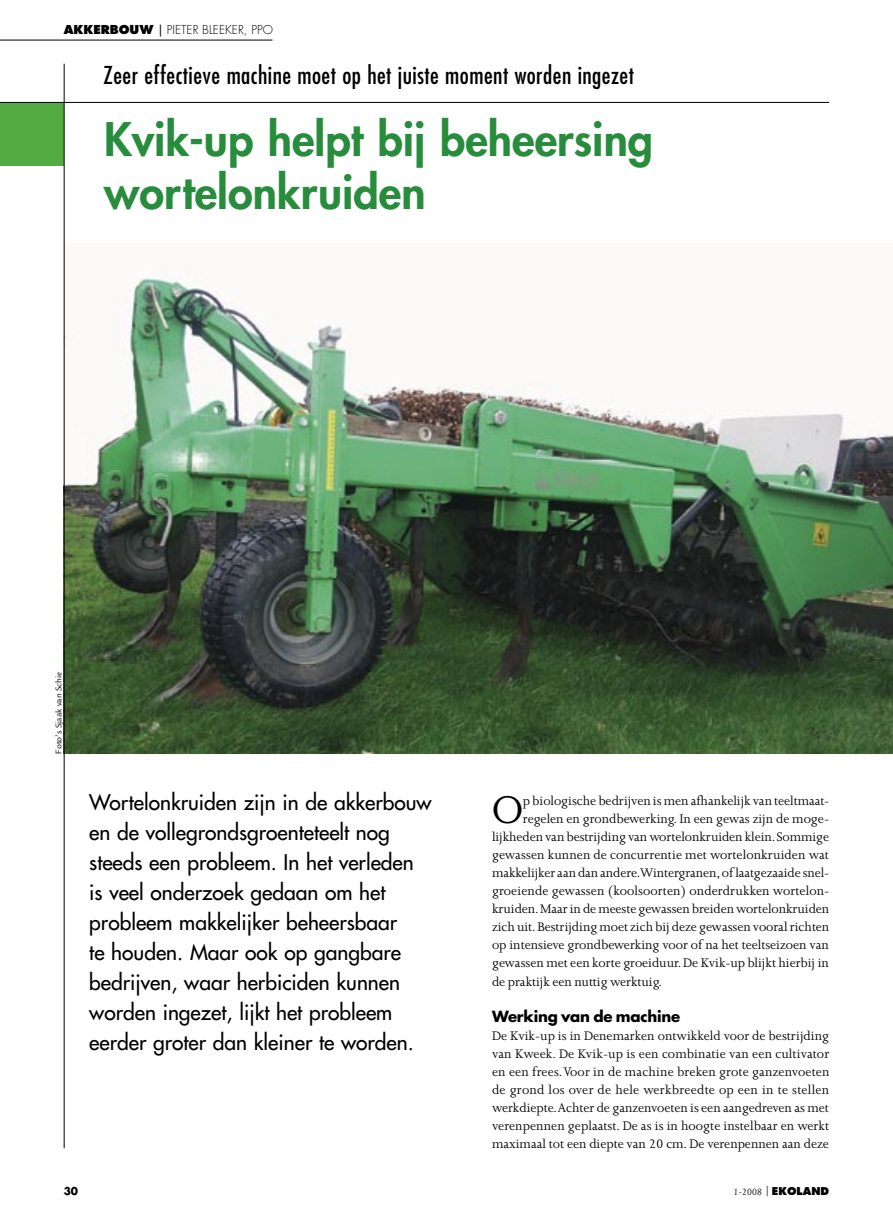
<style>
.page{position:relative;width:893px;height:1212px;background:#fff}
.page>*{position:absolute;margin:0;border:0;box-sizing:border-box;transform-origin:0 0}
.t1{font:800 45px/52.5px "Futura Std";color:#288c3d}
.t2{font:44.4px "Joanna MT Std";color:#000}
.t3{font:condensed 24px "Futura Std";letter-spacing:.02em;color:#000}
.t4{font:500 21px/30px "Futura Std";color:#000}
.t5{font:700 15px "Futura Std";letter-spacing:-.015em;color:#000}
.t6{font:14.25px/18px "Joanna MT Std";letter-spacing:-.005em;color:#000;text-align:justify}
.t7{font:300 12px "Futura Std";color:#000}
.t8{font:800 10.5px "Futura Std";color:#000}
.t9{font:700 10.5px "Futura Std";color:#000}
.t10{font:9px "Legacy Sans Std";letter-spacing:-.005em;color:#000}
.s1{font-weight:800}
.s2{font-weight:400}
.s3{font-family:"Joanna MT Std";font-weight:400;font-style:italic}
</style>
<div class="page">
<div style="left:0;top:102px;width:64px;height:64px;background:#54ab42"></div>
<img style="left:65px;top:277px;width:828px;height:476px">
<hr style="left:0;top:102px;width:829px;height:1px;background:#000">
<hr style="left:64px;top:64px;width:1px;height:1084px;background:#000">
<hr style="left:0;top:40px;width:272px;height:1px;background:#000">
<p class="t7" style="left:64px;top:22px;width:211px"><span class="s1">AKKERBOUW</span> <span class="s2">|</span> PIETER BLEEKER, PPO</p>
<h3 class="t3" style="left:103px;top:60px;width:532px">Zeer effectieve machine moet op het juiste moment worden ingezet</h3>
<h1 class="t1" style="left:104px;top:113px;width:551px">Kvik-up helpt bij beheersing wortelonkruiden</h1>
<p class="t10" style="left:54px;top:754px;width:83px;rotate:-90deg">Foto’s Sjaak van Schie</p>
<p class="t4" style="left:89px;top:787px;width:344px">Wortelonkruiden zijn in de akkerbouw en de vollegrondsgroenteteelt nog steeds een probleem. In het verleden is veel onderzoek gedaan om het probleem makkelijker beheersbaar<br>te houden. Maar ook op gangbare bedrijven, waar herbiciden kunnen worden ingezet, lijkt het probleem eerder groter dan kleiner te worden.</p>
<h2 class="t2" style="left:492px;top:786px;width:33px">O</h2>
<p class="t6" style="left:523px;top:792px;width:308px">p biologische bedrijven is men afhankelijk van teeltmaat-</p>
<p class="t6" style="left:523px;top:810px;width:308px">regelen en grondbewerking. In een gewas zijn de moge-</p>
<p class="t6" style="left:492px;top:828px;width:339px">lijkheden van bestrijding van wortelonkruiden klein. Sommige</p>
<p class="t6" style="left:492px;top:846px;width:338px">gewassen kunnen de concurrentie met wortelonkruiden wat</p>
<p class="t6" style="left:492px;top:864px;width:339px">makkelijker aan dan andere. Wintergranen, of laatgezaaide snel-</p>
<p class="t6" style="left:492px;top:882px;width:339px">groeiende gewassen (koolsoorten) onderdrukken wortelon-</p>
<p class="t6" style="left:492px;top:900px;width:339px">kruiden. Maar in de meeste gewassen breiden wortelonkruiden</p>
<p class="t6" style="left:492px;top:918px;width:339px">zich uit. Bestrijding moet zich bij deze gewassen vooral richten</p>
<p class="t6" style="left:492px;top:936px;width:338px">op intensieve grondbewerking voor of na het teeltseizoen van</p>
<p class="t6" style="left:492px;top:954px;width:338px">gewassen met een korte groeiduur. De Kvik-up blijkt hierbij in</p>
<p class="t6" style="left:492px;top:972px;width:171px">de praktijk een nuttig werktuig.</p>
<p class="t5" style="left:492px;top:1006px;width:190px">Werking van de machine</p>
<p class="t6" style="left:492px;top:1026px;width:339px">De Kvik-up is in Denemarken ontwikkeld voor de bestrijding van Kweek. De Kvik-up is een combinatie van een cultivator en een frees. Voor in de machine breken grote ganzenvoeten de grond los over de hele werkbreedte op een in te stellen werkdiepte. Achter de ganzenvoeten is een aangedreven as met verenpennen geplaatst. De as is in hoogte instelbaar en werkt maximaal tot een diepte van 20 cm. De verenpennen aan deze</p>
<p class="t9" style="left:64px;top:1184px;width:16px">30</p>
<p class="t8" style="left:734px;top:1184px;width:97px"><span class="s3">1-2008</span> <span class="s2">|</span> EKOLAND</p>
</div>
